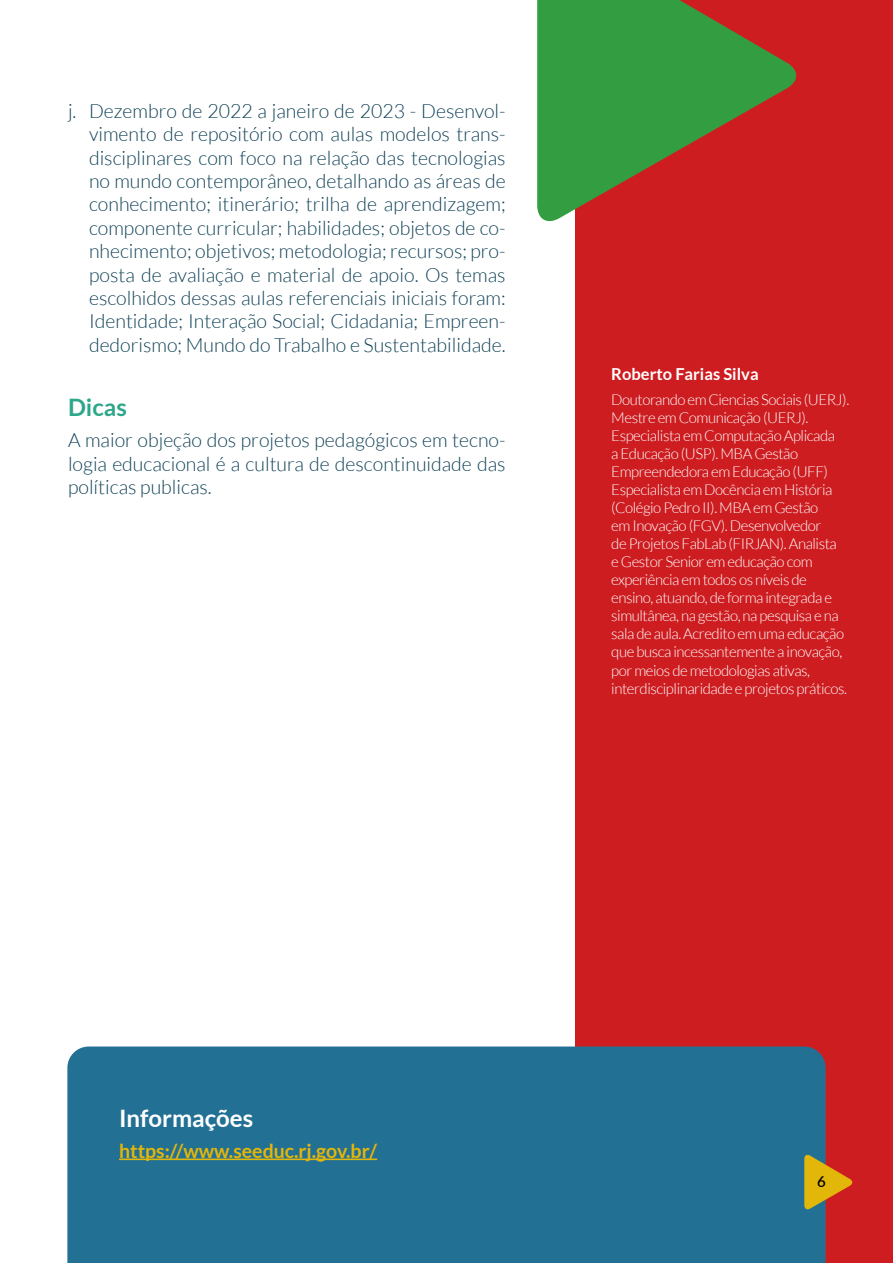
<style>
.page{position:relative;width:893px;height:1263px;background:#fff}
.page>*{position:absolute;margin:0;border:0;box-sizing:border-box;transform-origin:0 0}
.t1{font:700 24px "Lato";color:#fff}
.t2{font:700 24px "Lato";color:#2ea689}
.t3{font:300 19.5px/23.4px "Lato";color:#0f4155;text-align:justify}
.t4{font:700 19.5px "Lato";color:#e3b60a}
.t5{font:700 16.5px "Lato";color:#fff}
.t6{font:300 15px/18px "Lato";letter-spacing:-.03em;color:#fff}
.t7{font:600 15px "Lato";color:#000}
</style>
<div class="page">
<div style="left:575px;top:0;width:318px;height:1263px;background:#ce1d21"></div>
<svg style="left:537px;top:0;width:260px;height:222px;fill:#329e41"></svg>
<div style="left:67px;top:1046px;width:759px;height:217px;background:#227094"></div>
<svg style="left:804px;top:1154px;width:49px;height:56px"></svg>
<hr style="left:119px;top:1158px;width:258px;height:2px;background:#e3b60a">
<p class="t3" style="left:89px;top:99px;width:418px;text-indent:-21px">j. Dezembro de 2022 a janeiro de 2023 - Desenvol&shy;vimento de repositório com aulas modelos trans&shy;disciplinares com foco na relação das tecnologias no mundo contemporâneo, detalhando as áreas de conhecimento; itinerário; trilha de aprendizagem; componente curricular; habilidades; objetos de co&shy;nhecimento; objetivos; metodologia; recursos; pro&shy;posta de avaliação e material de apoio. Os temas escolhidos dessas aulas referenciais iniciais foram:<br>Identidade; Interação Social; Cidadania; Empreen&shy;dedorismo; Mundo do Trabalho e Sustentabilidade.</p>
<p class="t2" style="left:68px;top:394px;width:60px">Dicas</p>
<p class="t3" style="left:68px;top:429px;width:439px">A maior objeção dos projetos pedagógicos em tecno&shy;logia educacional é a cultura de descontinuidade das políticas publicas.</p>
<p class="t5" style="left:611px;top:364px;width:149px">Roberto Farias Silva</p>
<p class="t6" style="left:611px;top:391px;width:240px">Doutorando em Ciencias Sociais (UERJ).<br>Mestre em Comunicação (UERJ).<br>Especialista em Computação Aplicada<br>a Educação (USP). MBA Gestão Empreendedora em Educação (UFF)<br>Especialista em Docência em História (Colégio Pedro II). MBA em Gestão<br>em Inovação (FGV). Desenvolvedor<br>de Projetos FabLab (FIRJAN). Analista<br>e Gestor Senior em educação com experiência em todos os níveis de ensino, atuando, de forma integrada e simultânea, na gestão, na pesquisa e na sala de aula. Acredito em uma educação que busca incessantemente a inovação, por meios de metodologias ativas, interdisciplinaridade e projetos práticos.</p>
<p class="t1" style="left:119px;top:1105px;width:136px">Informações</p>
<p class="t4" style="left:119px;top:1140px;width:260px">https://www.seeduc.rj.gov.br/</p>
<p class="t7" style="left:817px;top:1170px;width:10px">6</p>
</div>
